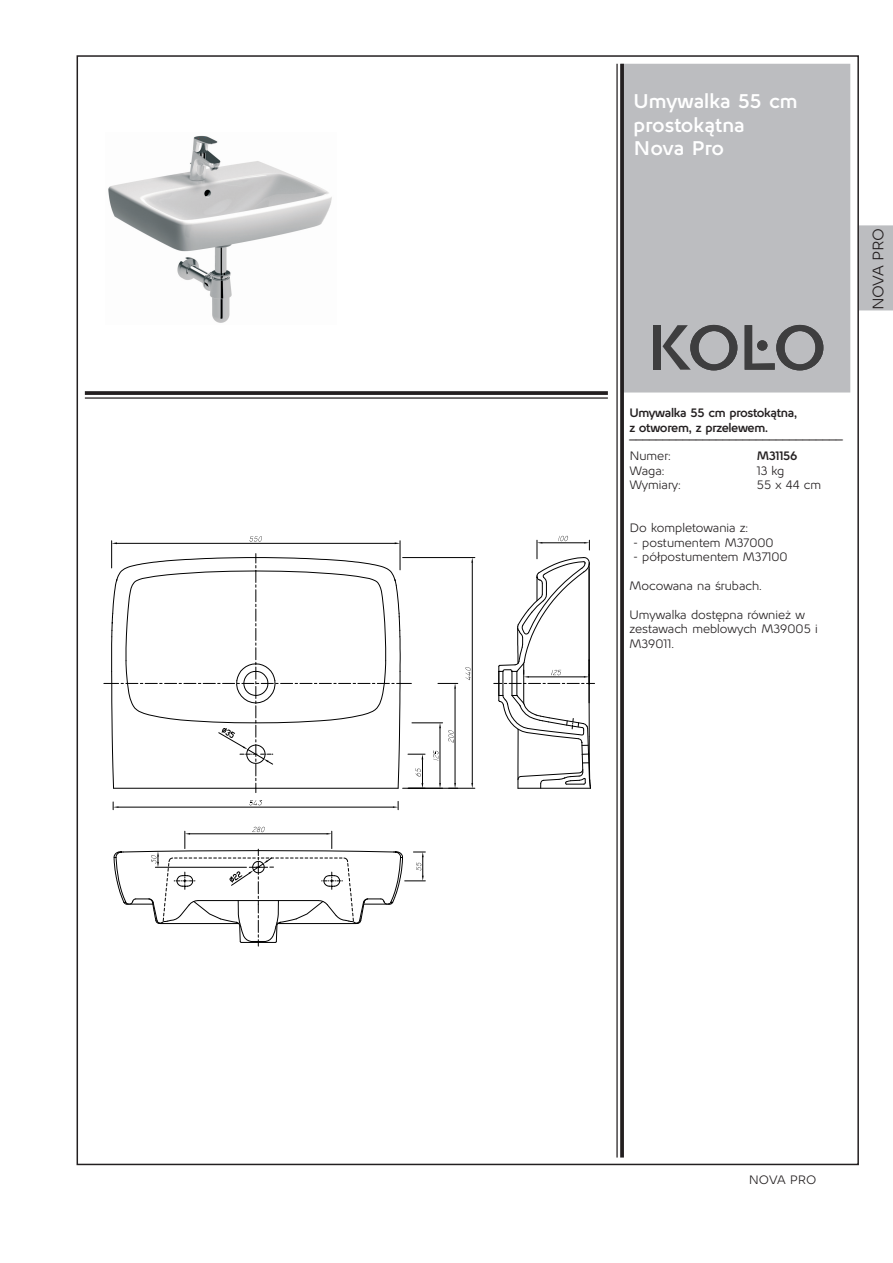
<style>
.page{position:relative;width:893px;height:1263px;background:#fff}
.page>*{position:absolute;margin:0;border:0;box-sizing:border-box;transform-origin:0 0}
.t1{font:700 19.5px "Kolo";color:#fff}
.t2{font:15px "Kolo";letter-spacing:-.02em;color:#231f20}
.t3{font:12px/14.4px "Kolo";color:#231f20}
.t4{font:700 12px "Kolo";letter-spacing:-.03em;color:#231f20}
.t5{font:12px "Arial";color:#231f20}
</style>
<div class="page">
<div style="left:621px;top:64px;width:229px;height:328px;background:#bcbdc0"></div>
<svg style="left:85px;top:391px;width:523px;height:4px;background:#302c2d"></svg>
<hr style="left:85px;top:397px;width:523px;height:2px;background:#231f20">
<hr style="left:616px;top:64px;width:2px;height:1093px;background:#231f20">
<svg style="left:620px;top:64px;width:4px;height:1093px;background:#2f2b2c"></svg>
<div style="left:859px;top:225px;width:34px;height:85px;background:#bcbdc0"></div>
<hr style="left:118px;top:807px;width:275px;height:1px;background:#000">
<svg style="left:113px;top:802px;width:5px;height:8px"></svg>
<svg style="left:393px;top:801px;width:6px;height:9px"></svg>
<svg style="left:249px;top:800px;width:13px;height:5px"></svg>
<hr style="left:412px;top:722px;width:31px;height:1px;background:#000">
<hr style="left:440px;top:728px;width:1px;height:55px;background:#000">
<svg style="left:433px;top:750px;width:5px;height:10px"></svg>
<svg style="left:104px;top:536px;width:321px;height:257px"></svg>
<hr style="left:455px;top:689px;width:1px;height:94px;background:#000">
<svg style="left:438px;top:683px;width:20px;height:6px"></svg>
<svg style="left:449px;top:783px;width:9px;height:5px"></svg>
<svg style="left:448px;top:730px;width:5px;height:13px"></svg>
<hr style="left:403px;top:557px;width:72px;height:1px;background:#000">
<hr style="left:403px;top:788px;width:72px;height:1px;background:#000">
<hr style="left:472px;top:563px;width:1px;height:220px;background:#000">
<svg style="left:471px;top:557px;width:2px;height:6px"></svg>
<svg style="left:465px;top:667px;width:6px;height:13px"></svg>
<svg style="left:494px;top:536px;width:101px;height:252px"></svg>
<svg style="left:114px;top:827px;width:311px;height:119px"></svg>
<img style="left:108px;top:135px;width:224px;height:188px">
<svg style="left:662px;top:325px;width:75px;height:45px"></svg>
<div style="left:653px;top:325px;width:7px;height:45px;background:#3e3e3f"></div>
<svg style="left:745px;top:325px;width:78px;height:45px"></svg>
<p class="t1" style="left:634px;top:88px;width:166px">Umywalka 55 cm</p>
<p class="t1" style="left:634px;top:111px;width:113px">prostokątna</p>
<p class="t1" style="left:634px;top:134px;width:92px">Nova Pro</p>
<p class="t2" style="left:868px;top:310px;width:84px;rotate:-90deg">NOVA PRO</p>
<p class="t4" style="left:629px;top:405px;width:170px">Umywalka 55 cm prostokątna,</p>
<p class="t4" style="left:629px;top:419px;width:141px">z otworem, z przelewem.</p>
<p class="t5" style="left:629px;top:425px;width:215px">________________________________</p>
<p class="t3" style="left:629px;top:449px;width:43px">Numer:</p>
<p class="t4" style="left:757px;top:448px;width:42px">M31156</p>
<p class="t3" style="left:629px;top:463px;width:37px">Waga:</p>
<p class="t3" style="left:757px;top:463px;width:29px">13 kg</p>
<p class="t3" style="left:629px;top:478px;width:53px">Wymiary:</p>
<p class="t3" style="left:757px;top:478px;width:66px">55 x 44 cm</p>
<p class="t3" style="left:629px;top:521px;width:121px">Do kompletowania z:</p>
<p class="t3" style="left:634px;top:535px;width:142px">- postumentem M37000</p>
<p class="t3" style="left:634px;top:550px;width:156px">- półpostumentem M37100</p>
<p class="t3" style="left:629px;top:578px;width:134px">Mocowana na śrubach.</p>
<p class="t3" style="left:629px;top:607px;width:190px">Umywalka dostępna również w zestawach meblowych M39005 i<br>M39011.</p>
<p class="t3" style="left:749px;top:1172px;width:69px">NOVA PRO</p>
</div>
